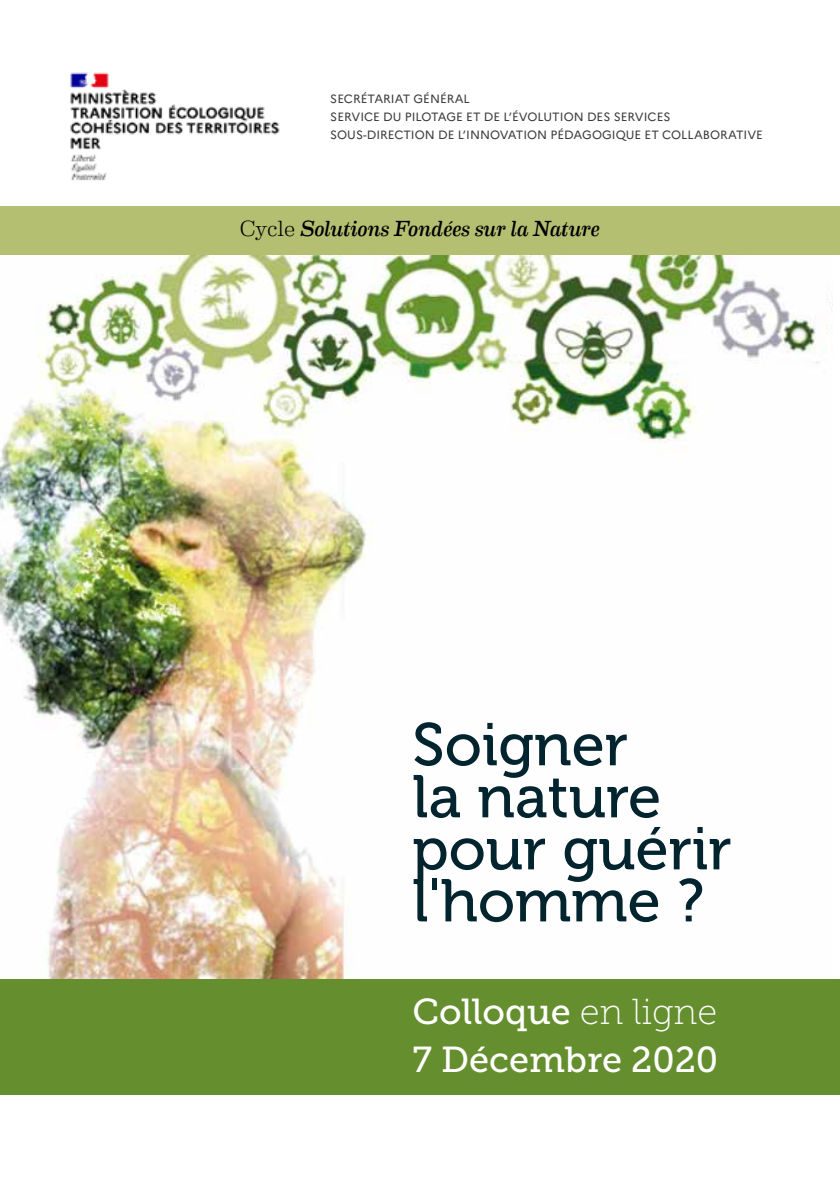
<style>
.page{position:relative;width:840px;height:1191px;background:#fff}
.page>*{position:absolute;margin:0;border:0;box-sizing:border-box;transform-origin:0 0}
.t1{font:60px/52px "Museo 500";color:#02242e}
.t2{font:36px "Museo Slab 500";color:#fff}
.t3{font:italic 22px "Eames Century Modern";color:#000}
.t4{font:12px/18px "Marianne";color:#3c3c3b}
.s1{font-weight:300;font-style:normal}
.s2{font-family:"Museo Slab 100"}
</style>
<div class="page">
<img style="left:0;top:255px;width:827px;height:724px">
<div style="left:0;top:979px;width:839px;height:115px;background:#658f2e"></div>
<img style="left:70px;top:72px;width:210px;height:109px">
<div style="left:0;top:206px;width:839px;height:48px;background:#b4bf71"></div>
<p class="t4" style="left:330px;top:90px;width:434px">SECRÉTARIAT GÉNÉRAL<br>SERVICE DU PILOTAGE ET DE L’ÉVOLUTION DES SERVICES<br>SOUS-DIRECTION DE L’INNOVATION PÉDAGOGIQUE ET COLLABORATIVE</p>
<h3 class="t3" style="left:239px;top:211px;width:362px"><span class="s1">Cycle</span> Solutions Fondées sur la Nature</h3>
<h1 class="t1" style="left:412px;top:719px;width:320px">Soigner<br>la nature pour guérir l'homme ?</h1>
<h2 class="t2" style="left:412px;top:991px;width:306px">Colloque <span class="s2">en ligne</span></h2>
<h2 class="t2" style="left:412px;top:1039px;width:307px">7 Décembre 2020</h2>
</div>
